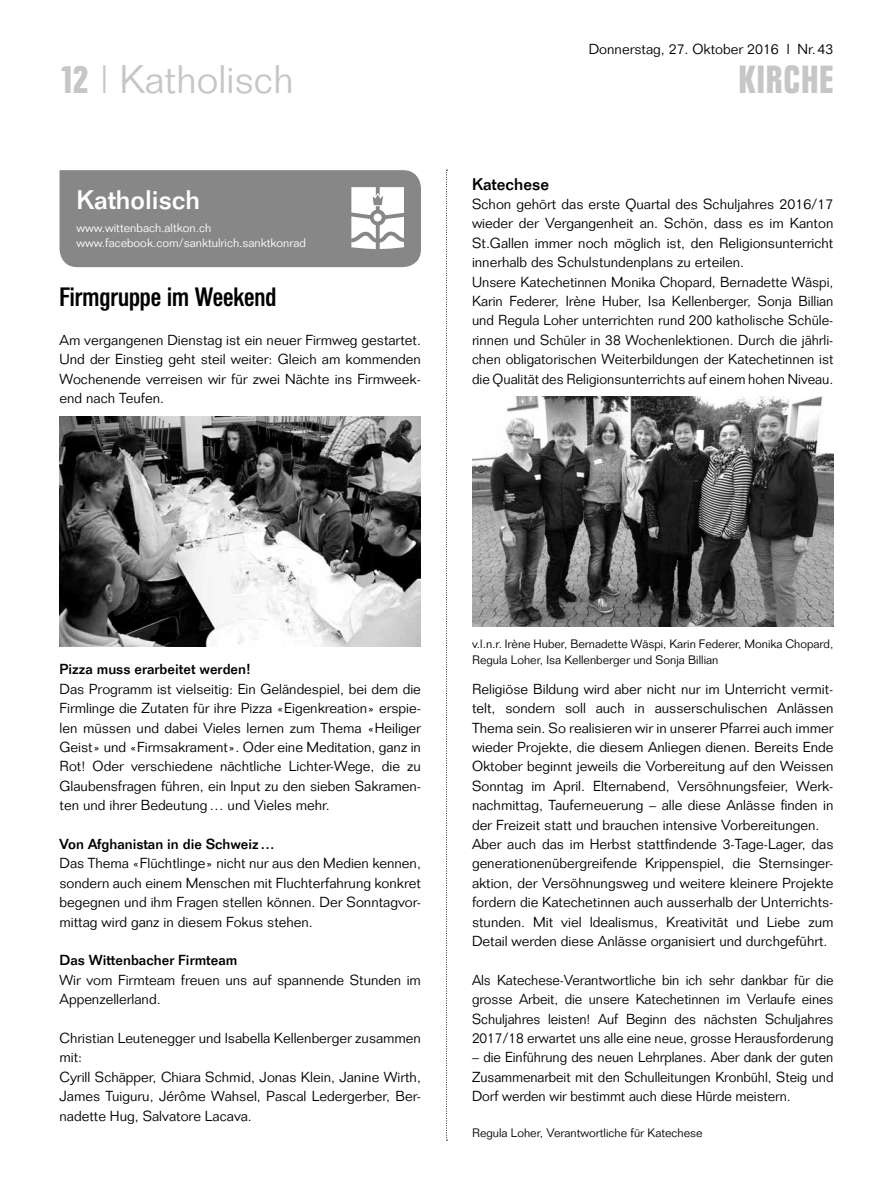
<style>
.page{position:relative;width:893px;height:1191px;background:#fff}
.page>*{position:absolute;margin:0;border:0;box-sizing:border-box;transform-origin:0 0}
.t1{font:300 39px "Folio";color:#c5c6c6}
.t2{font:700 39px "Folio Condensed BQ";letter-spacing:.03em;color:#c5c6c6}
.t3{font:500 26.25px "Folio Condensed BQ";color:#000}
.t4{font:500 26.25px "Folio";color:#fff}
.t5{font:500 16.5px "Folio";color:#000}
.t6{font:300 14.25px/19.4px "Folio";color:#000}
.t7{font:300 12px/16.5px "Folio";color:#000}
.t8{font:300 12px/15px "Folio";color:#fff}
.s1{font-family:"Folio Condensed BQ";font-weight:700}
.s2{font-weight:500}
</style>
<div class="page">
<svg style="left:446px;top:170px;width:1px;height:970px"></svg>
<svg style="left:60px;top:170px;width:361px;height:97px;background:#8f908f"></svg>
<img style="left:60px;top:417px;width:361px;height:229px">
<img style="left:472px;top:396px;width:361px;height:230px">
<p class="t6" style="left:589px;top:39px;width:246px">Donnerstag, 27. Oktober 2016 l Nr.43</p>
<p class="t1" style="left:60px;top:56px;width:236px"><span class="s1">12</span> | Katholisch</p>
<p class="t2" style="left:739px;top:58px;width:96px">KIRCHE</p>
<p class="t4" style="left:77px;top:184px;width:125px">Katholisch</p>
<p class="t8" style="left:77px;top:221px;width:231px">www.wittenbach.altkon.ch www.facebook.com/sanktulrich.sanktkonrad</p>
<p class="t3" style="left:60px;top:282px;width:218px">Firmgruppe im Weekend</p>
<p class="t6" style="left:60px;top:330px;width:363px;text-align:justify">Am vergangenen Dienstag ist ein neuer Firmweg gestartet.<br>Und der Einstieg geht steil weiter: Gleich am kommenden Wochenende verreisen wir für zwei Nächte ins Firmweek&shy;end nach Teufen.</p>
<p class="t5" style="left:472px;top:174px;width:79px">Katechese</p>
<p class="t6" style="left:472px;top:194px;width:363px">Schon gehört das erste Quartal des Schuljahres 2016/17 wieder der Vergangenheit an. Schön, dass es im Kanton St.Gallen immer noch möglich ist, den Religionsunterricht innerhalb des Schulstundenplans zu erteilen.<br>Unsere Katechetinnen Monika Chopard, Bernadette Wäspi, Karin Federer, Irène Huber, Isa Kellenberger, Sonja Billian und Regula Loher unterrichten rund 200 katholische Schüle&shy;rinnen und Schüler in 38 Wochenlektionen. Durch die jährli&shy;chen obligatorischen Weiterbildungen der Katechetinnen ist die Qualität des Religionsunterrichts auf einem hohen Niveau.</p>
<p class="t6" style="left:60px;top:660px;width:363px"><span class="s2">Pizza muss erarbeitet werden!<br></span>Das Programm ist vielseitig: Ein Geländespiel, bei dem die Firmlinge die Zutaten für ihre Pizza «Eigenkreation» erspie&shy;len müssen und dabei Vieles lernen zum Thema «Heiliger Geist» und «Firmsakrament». Oder eine Meditation, ganz in Rot! Oder verschiedene nächtliche Lichter-Wege, die zu Glaubensfragen führen, ein Input zu den sieben Sakramen&shy;ten und ihrer Bedeutung… und Vieles mehr.</p>
<p class="t6" style="left:60px;top:834px;width:363px"><span class="s2">Von Afghanistan in die Schweiz…<br></span>Das Thema «Flüchtlinge» nicht nur aus den Medien kennen, sondern auch einem Menschen mit Fluchterfahrung konkret begegnen und ihm Fragen stellen können. Der Sonntagvor&shy;mittag wird ganz in diesem Fokus stehen.</p>
<p class="t6" style="left:60px;top:950px;width:363px"><span class="s2">Das Wittenbacher Firmteam<br></span>Wir vom Firmteam freuen uns auf spannende Stunden im<br>Appenzellerland.</p>
<p class="t6" style="left:60px;top:1028px;width:363px">Christian Leutenegger und Isabella Kellenberger zusammen mit:<br>Cyrill Schäpper, Chiara Schmid, Jonas Klein, Janine Wirth, James Tuiguru, Jérôme Wahsel, Pascal Ledergerber, Ber&shy;nadette Hug, Salvatore Lacava.</p>
<p class="t7" style="left:472px;top:635px;width:363px">v.l.n.r. Irène Huber, Bernadette Wäspi, Karin Federer, Monika Chopard,<br>Regula Loher, Isa Kellenberger und Sonja Billian</p>
<p class="t6" style="left:472px;top:679px;width:363px">Religiöse Bildung wird aber nicht nur im Unterricht vermit&shy;telt, sondern soll auch in ausserschulischen Anlässen Thema sein. So realisieren wir in unserer Pfarrei auch immer wieder Projekte, die diesem Anliegen dienen. Bereits Ende Oktober beginnt jeweils die Vorbereitung auf den Weissen Sonntag im April. Elternabend, Versöhnungsfeier, Werk&shy;nachmittag, Tauferneuerung – alle diese Anlässe finden in der Freizeit statt und brauchen intensive Vorbereitungen.<br>Aber auch das im Herbst stattfindende 3-Tage-Lager, das generationenübergreifende Krippenspiel, die Sternsinger&shy;aktion, der Versöhnungsweg und weitere kleinere Projekte fordern die Katechetinnen auch ausserhalb der Unterrichts&shy;stunden. Mit viel Idealismus, Kreativität und Liebe zum Detail werden diese Anlässe organisiert und durchgeführt.</p>
<p class="t6" style="left:472px;top:970px;width:363px;text-align:justify">Als Katechese-Verantwortliche bin ich sehr dankbar für die grosse Arbeit, die unsere Katechetinnen im Verlaufe eines Schuljahres leisten! Auf Beginn des nächsten Schuljahres 2017/18 erwartet uns alle eine neue, grosse Herausforderung</p>
<p class="t6" style="left:472px;top:1047px;width:363px;text-align:justify">– die Einführung des neuen Lehrplanes. Aber dank der guten Zusammenarbeit mit den Schulleitungen Kronbühl, Steig und Dorf werden wir bestimmt auch diese Hürde meistern.</p>
<p class="t7" style="left:472px;top:1124px;width:232px">Regula Loher, Verantwortliche für Katechese</p>
</div>
